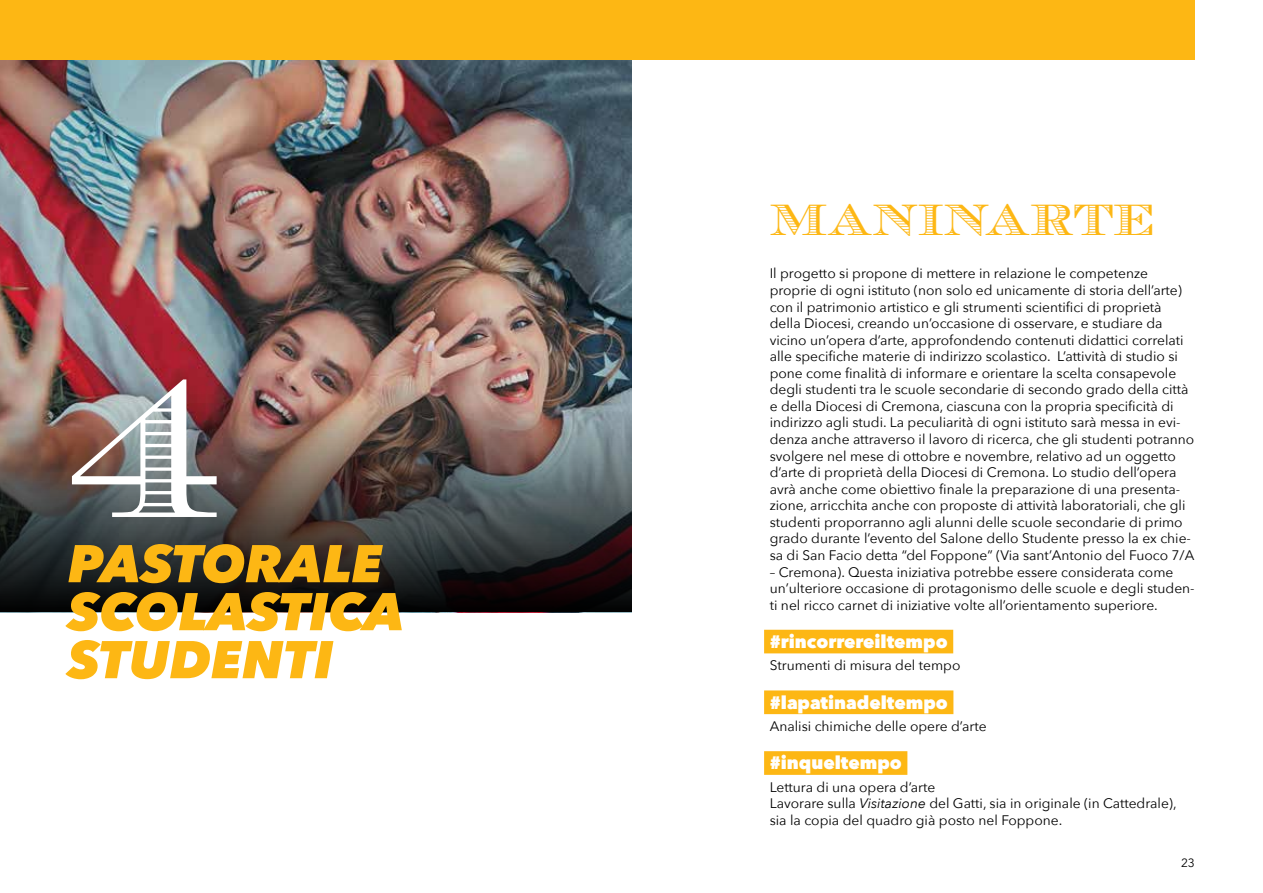
<style>
.page{position:relative;width:1263px;height:893px;background:#fff}
.page>*{position:absolute;margin:0;border:0;box-sizing:border-box;transform-origin:0 0}
.t1{font:195px "Ecuyer DAX";color:#fff}
.t2{font:italic 800 52.5px/48px "Avenir Next";color:#fdb714}
.t3{font:45px "Ecuyer DAX";color:#fdb714}
.t4{font:800 18px "Avenir Next";color:#fff}
.t5{font:13.8px/16.5px "Avenir Next";color:#000}
.t6{font:12px "Avenir Next";color:#000}
.s1{font-style:italic}
</style>
<div class="page">
<div style="left:764px;top:630px;width:189px;height:23px;background:#fdb714"></div>
<div style="left:764px;top:690px;width:189px;height:24px;background:#fdb714"></div>
<div style="left:764px;top:751px;width:143px;height:24px;background:#fdb714"></div>
<img style="left:0;top:60px;width:631px;height:251px">
<img style="left:0;top:311px;width:631px;height:301px">
<div style="left:0;top:0;width:1195px;height:60px;background:#fdb714"></div>
<h1 class="t1" style="left:68px;top:339px;width:154px">4</h1>
<h2 class="t2" style="left:68px;top:539px;width:338px">PASTORALE<br>SCOLASTICA<br>STUDENTI</h2>
<h3 class="t3" style="left:770px;top:194px;width:385px">MANINARTE</h3>
<p class="t5" style="left:770px;top:265px;width:426px">Il progetto si propone di mettere in relazione le competenze proprie di ogni istituto (non solo ed unicamente di storia dell’arte) con il patrimonio artistico e gli strumenti scientifici di proprietà della Diocesi, creando un’occasione di osservare, e studiare da vicino un’opera d’arte, approfondendo contenuti didattici correlati alle specifiche materie di indirizzo scolastico. L’attività di studio si pone come finalità di informare e orientare la scelta consapevole degli studenti tra le scuole secondarie di secondo grado della città e della Diocesi di Cremona, ciascuna con la propria specificità di indirizzo agli studi. La peculiarità di ogni istituto sarà messa in evi&shy;denza anche attraverso il lavoro di ricerca, che gli studenti potranno svolgere nel mese di ottobre e novembre, relativo ad un oggetto d’arte di proprietà della Diocesi di Cremona. Lo studio dell’opera avrà anche come obiettivo finale la preparazione di una presenta&shy;zione, arricchita anche con proposte di attività laboratoriali, che gli studenti proporranno agli alunni delle scuole secondarie di primo grado durante l’evento del Salone dello Studente presso la ex chie&shy;sa di San Facio detta “del Foppone” (Via sant’Antonio del Fuoco 7/A</p>
<p class="t5" style="left:770px;top:563px;width:426px">– Cremona). Questa iniziativa potrebbe essere considerata come un’ulteriore occasione di protagonismo delle scuole e degli studen&shy;ti nel ricco carnet di iniziative volte all’orientamento superiore.</p>
<h3 class="t4" style="left:770px;top:630px;width:179px">#rincorrereiltempo</h3>
<p class="t5" style="left:770px;top:657px;width:192px">Strumenti di misura del tempo</p>
<h3 class="t4" style="left:770px;top:691px;width:180px">#lapatinadeltempo</h3>
<p class="t5" style="left:770px;top:717px;width:218px">Analisi chimiche delle opere d’arte</p>
<h3 class="t4" style="left:770px;top:752px;width:134px">#inqueltempo</h3>
<p class="t5" style="left:770px;top:778px;width:408px">Lettura di una opera d’arte<br>Lavorare sulla <span class="s1">Visitazione</span> del Gatti, sia in originale (in Cattedrale), sia la copia del quadro già posto nel Foppone.</p>
<p class="t6" style="left:1181px;top:852px;width:15px">23</p>
</div>
